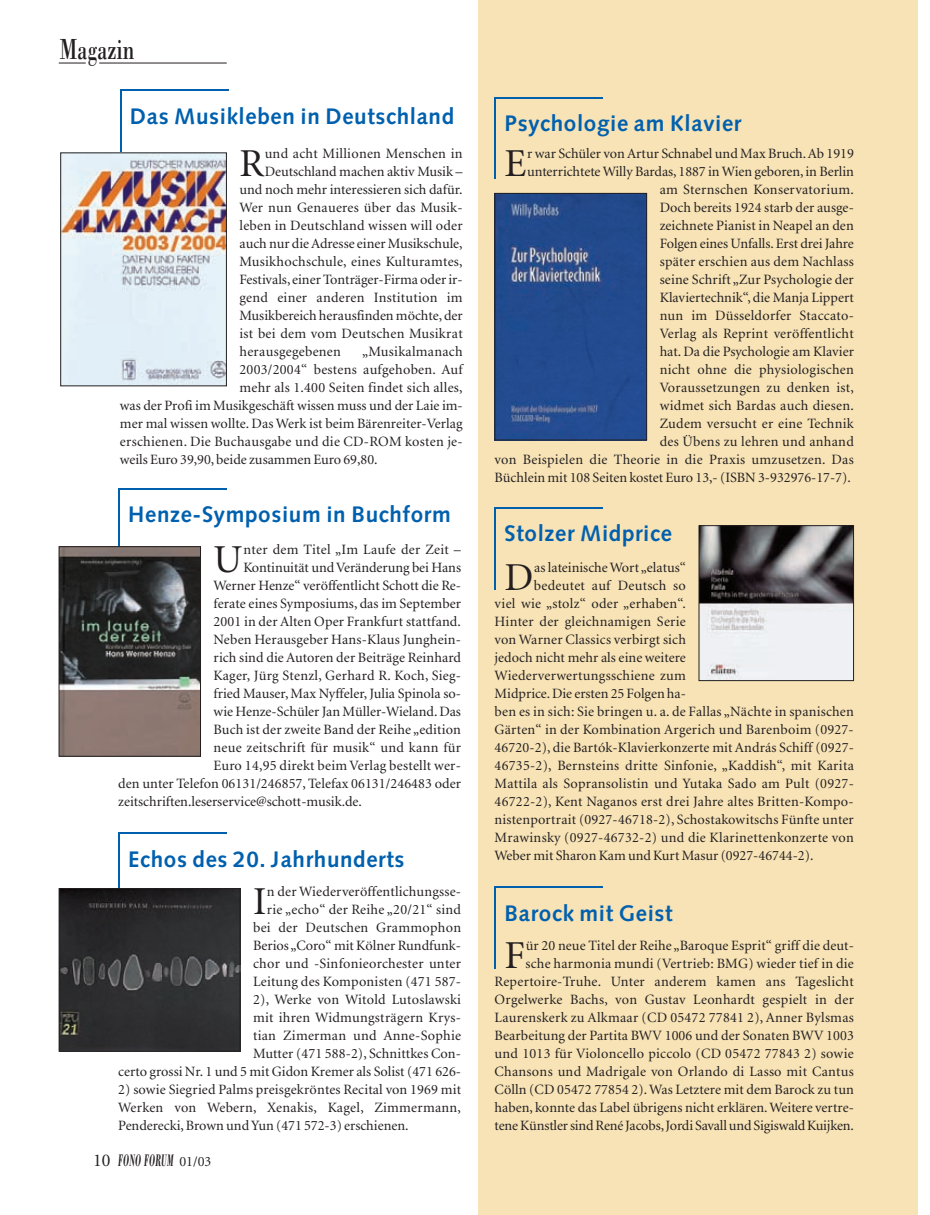
<style>
.page{position:relative;width:930px;height:1215px;background:#fff}
.page>*{position:absolute;margin:0;border:0;box-sizing:border-box;transform-origin:0 0}
.t1{font:39.6px "Minion";color:#231f20}
.t2{font:30px "Bodoni";color:#231f20;scale:.7 1}
.t3{font:700 22.5px "Syntax";letter-spacing:.03em;color:#0160ae}
.t4{font:italic 700 17.25px "Bodoni";letter-spacing:.025em;color:#231f20;scale:.45 1}
.t5{font:14.25px/18px "Minion";letter-spacing:.01em;color:#231f20;text-align:right}
.s1{font-family:"Minion";font-weight:400;font-style:normal;font-size:18px}
.s2{font-family:"Minion";font-weight:400;font-style:normal;font-size:14.25px}
</style>
<div class="page">
<div style="left:478px;top:0;width:440px;height:1215px;background:#f7e3b6"></div>
<svg style="left:59px;top:63px;width:27px;height:1px"></svg>
<hr style="left:99px;top:63px;width:128px;height:1px;background:#231f20">
<hr style="left:495px;top:97px;width:108px;height:2px;background:#0160ae">
<hr style="left:495px;top:98px;width:1px;height:81px;background:#0160ae">
<img style="left:497px;top:195px;width:148px;height:243px">
<div style="left:495px;top:193px;width:152px;height:247px;border:1px solid #231f20"></div>
<hr style="left:120px;top:90px;width:108px;height:1px;background:#0160ae">
<hr style="left:120px;top:90px;width:1px;height:86px;background:#0160ae">
<img style="left:62px;top:155px;width:163px;height:229px">
<div style="left:60px;top:153px;width:167px;height:233px;border:1px solid #231f20"></div>
<hr style="left:118px;top:488px;width:109px;height:1px;background:#0160ae">
<hr style="left:118px;top:488px;width:2px;height:87px;background:#0160ae">
<img style="left:61px;top:548px;width:138px;height:207px">
<div style="left:59px;top:546px;width:142px;height:211px;border:1px solid #231f20"></div>
<hr style="left:118px;top:833px;width:109px;height:1px;background:#0160ae">
<hr style="left:118px;top:833px;width:2px;height:87px;background:#0160ae">
<img style="left:61px;top:890px;width:177px;height:160px">
<div style="left:59px;top:888px;width:181px;height:164px;border:1px solid #231f20"></div>
<hr style="left:495px;top:507px;width:108px;height:2px;background:#0160ae">
<hr style="left:495px;top:508px;width:1px;height:81px;background:#0160ae">
<img style="left:701px;top:527px;width:151px;height:152px">
<div style="left:699px;top:525px;width:155px;height:156px;border:1px solid #231f20"></div>
<hr style="left:495px;top:887px;width:108px;height:1px;background:#0160ae">
<hr style="left:495px;top:887px;width:1px;height:82px;background:#0160ae">
<h2 class="t2" style="left:60px;top:39px;width:108px">Magazin</h2>
<h3 class="t3" style="left:130px;top:107px;width:326px">Das Musikleben in Deutschland</h3>
<h1 class="t1" style="left:239px;top:148px;width:26px">R</h1>
<p class="t5" style="left:265px;top:146px;width:199px">und acht Millionen Menschen in</p>
<p class="t5" style="left:265px;top:164px;width:200px">Deutschland machen aktiv Musik –</p>
<p class="t5" style="left:239px;top:182px;width:225px">und noch mehr interessieren sich dafür.</p>
<p class="t5" style="left:239px;top:200px;width:225px">Wer nun Genaueres über das Musik-</p>
<p class="t5" style="left:239px;top:218px;width:225px">leben in Deutschland wissen will oder</p>
<p class="t5" style="left:239px;top:236px;width:225px">auch nur die Adresse einer Musikschule,</p>
<p class="t5" style="left:239px;top:254px;width:225px">Musikhochschule, eines Kulturamtes,</p>
<p class="t5" style="left:239px;top:272px;width:225px">Festivals, einer Tonträger-Firma oder ir-</p>
<p class="t5" style="left:239px;top:290px;width:225px">gend einer anderen Institution im</p>
<p class="t5" style="left:239px;top:308px;width:225px">Musikbereich herausfinden möchte, der</p>
<p class="t5" style="left:239px;top:326px;width:225px">ist bei dem vom Deutschen Musikrat</p>
<p class="t5" style="left:239px;top:344px;width:103px">herausgegebenen</p>
<p class="t5" style="left:362px;top:344px;width:102px">„Musikalmanach</p>
<p class="t5" style="left:239px;top:362px;width:225px">2003/2004“ bestens aufgehoben. Auf</p>
<p class="t5" style="left:239px;top:380px;width:225px">mehr als 1.400 Seiten findet sich alles,</p>
<p class="t5" style="left:120px;top:398px;width:344px">was der Profi im Musikgeschäft wissen muss und der Laie im-</p>
<p class="t5" style="left:120px;top:416px;width:344px">mer mal wissen wollte. Das Werk ist beim Bärenreiter-Verlag</p>
<p class="t5" style="left:120px;top:434px;width:344px">erschienen. Die Buchausgabe und die CD-ROM kosten je-</p>
<p class="t5" style="left:120px;top:452px;width:259px">weils Euro 39,90, beide zusammen Euro 69,80.</p>
<h3 class="t3" style="left:128px;top:505px;width:324px">Henze-Symposium in Buchform</h3>
<h1 class="t1" style="left:214px;top:544px;width:30px">U</h1>
<p class="t5" style="left:244px;top:542px;width:219px">nter dem Titel „Im Laufe der Zeit –</p>
<p class="t5" style="left:243px;top:560px;width:219px">Kontinuität und Veränderung bei Hans</p>
<p class="t5" style="left:214px;top:578px;width:249px">Werner Henze“ veröffentlicht Schott die Re-</p>
<p class="t5" style="left:214px;top:596px;width:249px">ferate eines Symposiums, das im September</p>
<p class="t5" style="left:214px;top:614px;width:249px">2001 in der Alten Oper Frankfurt stattfand.</p>
<p class="t5" style="left:214px;top:632px;width:249px">Neben Herausgeber Hans-Klaus Junghein-</p>
<p class="t5" style="left:214px;top:650px;width:249px">rich sind die Autoren der Beiträge Reinhard</p>
<p class="t5" style="left:214px;top:668px;width:249px">Kager, Jürg Stenzl, Gerhard R. Koch, Sieg-</p>
<p class="t5" style="left:214px;top:686px;width:249px">fried Mauser, Max Nyffeler, Julia Spinola so-</p>
<p class="t5" style="left:214px;top:704px;width:249px">wie Henze-Schüler Jan Müller-Wieland. Das</p>
<p class="t5" style="left:214px;top:722px;width:249px">Buch ist der zweite Band der Reihe „edition</p>
<p class="t5" style="left:214px;top:740px;width:249px">neue zeitschrift für musik“ und kann für</p>
<p class="t5" style="left:214px;top:758px;width:249px">Euro 14,95 direkt beim Verlag bestellt wer-</p>
<p class="t5" style="left:118px;top:776px;width:344px">den unter Telefon 06131/246857, Telefax 06131/246483 oder</p>
<p class="t5" style="left:118px;top:794px;width:245px">zeitschriften.leserservice@schott-musik.de.</p>
<h3 class="t3" style="left:128px;top:850px;width:278px">Echos des 20. Jahrhunderts</h3>
<h1 class="t1" style="left:253px;top:886px;width:15px">I</h1>
<p class="t5" style="left:118px;top:884px;width:344px">n der Wiederveröffentlichungsse-<br>rie „echo“ der Reihe „20/21“ sind<br>bei der Deutschen Grammophon<br>Berios „Coro“ mit Kölner Rundfunk-<br>chor und -Sinfonieorchester unter<br>Leitung des Komponisten (471 587-<br>2), Werke von Witold Lutoslawski<br>mit ihren Widmungsträgern Krys-<br>tian Zimerman und Anne-Sophie<br>Mutter (471 588-2), Schnittkes Con-<br>certo grossi Nr. 1 und 5 mit Gidon Kremer als Solist (471 626-</p>
<p class="t5" style="left:118px;top:1082px;width:344px;text-align:justify">2) sowie Siegried Palms preisgekröntes Recital von 1969 mit Werken von Webern, Xenakis, Kagel, Zimmermann, Penderecki, Brown und Yun (471 572-3) erschienen.</p>
<p class="t4" style="left:93px;top:1155px;width:264px"><span class="s1">10</span> FONO FORUM <span class="s2">01/03</span></p>
<h3 class="t3" style="left:505px;top:114px;width:238px">Psychologie am Klavier</h3>
<h1 class="t1" style="left:505px;top:148px;width:23px">E</h1>
<p class="t5" style="left:495px;top:146px;width:361px">r war Schüler von Artur Schnabel und Max Bruch. Ab 1919 unterrichtete Willy Bardas, 1887 in Wien geboren, in Berlin<br>am Sternschen Konservatorium.<br>Doch bereits 1924 starb der ausge-<br>zeichnete Pianist in Neapel an den<br>Folgen eines Unfalls. Erst drei Jahre<br>später erschien aus dem Nachlass<br>seine Schrift „Zur Psychologie der<br>Klaviertechnik“, die Manja Lippert<br>nun im Düsseldorfer Staccato-<br>Verlag als Reprint veröffentlicht<br>hat. Da die Psychologie am Klavier<br>nicht ohne die physiologischen<br>Voraussetzungen zu denken ist,<br>widmet sich Bardas auch diesen.<br>Zudem versucht er eine Technik<br>des Übens zu lehren und anhand<br>von Beispielen die Theorie in die Praxis umzusetzen. Das Büchlein mit 108 Seiten kostet Euro 13,- (ISBN 3-932976-17-7).</p>
<h3 class="t3" style="left:505px;top:525px;width:169px">Stolzer Midprice</h3>
<h1 class="t1" style="left:505px;top:562px;width:30px">D</h1>
<p class="t5" style="left:534px;top:560px;width:153px">as lateinische Wort „elatus“</p>
<p class="t5" style="left:534px;top:578px;width:153px">bedeutet auf Deutsch so</p>
<p class="t5" style="left:495px;top:596px;width:193px">viel wie „stolz“ oder „erhaben“.</p>
<p class="t5" style="left:495px;top:614px;width:193px">Hinter der gleichnamigen Serie</p>
<p class="t5" style="left:495px;top:632px;width:193px">von Warner Classics verbirgt sich</p>
<p class="t5" style="left:495px;top:650px;width:193px">jedoch nicht mehr als eine weitere</p>
<p class="t5" style="left:495px;top:668px;width:193px">Wiederverwertungsschiene zum</p>
<p class="t5" style="left:495px;top:686px;width:193px">Midprice. Die ersten 25 Folgen ha-</p>
<p class="t5" style="left:495px;top:704px;width:361px">ben es in sich: Sie bringen u. a. de Fallas „Nächte in spanischen</p>
<p class="t5" style="left:495px;top:722px;width:361px">Gärten“ in der Kombination Argerich und Barenboim (0927-</p>
<p class="t5" style="left:495px;top:740px;width:361px">46720-2), die Bartók-Klavierkonzerte mit András Schiff (0927-</p>
<p class="t5" style="left:495px;top:758px;width:361px">46735-2), Bernsteins dritte Sinfonie, „Kaddish“, mit Karita</p>
<p class="t5" style="left:495px;top:776px;width:361px">Mattila als Sopransolistin und Yutaka Sado am Pult (0927-</p>
<p class="t5" style="left:495px;top:794px;width:361px">46722-2), Kent Naganos erst drei Jahre altes Britten-Kompo-</p>
<p class="t5" style="left:495px;top:812px;width:361px">nistenportrait (0927-46718-2), Schostakowitschs Fünfte unter</p>
<p class="t5" style="left:495px;top:830px;width:361px">Mrawinsky (0927-46732-2) und die Klarinettenkonzerte von</p>
<p class="t5" style="left:495px;top:848px;width:320px">Weber mit Sharon Kam und Kurt Masur (0927-46744-2).</p>
<h3 class="t3" style="left:505px;top:904px;width:170px">Barock mit Geist</h3>
<h1 class="t1" style="left:505px;top:940px;width:22px">F</h1>
<p class="t5" style="left:495px;top:938px;width:361px">ür 20 neue Titel der Reihe „Baroque Esprit“ griff die deut-<br>sche harmonia mundi (Vertrieb: BMG) wieder tief in die Repertoire-Truhe. Unter anderem kamen ans Tageslicht Orgelwerke Bachs, von Gustav Leonhardt gespielt in der Laurenskerk zu Alkmaar (CD 05472 77841 2), Anner Bylsmas Bearbeitung der Partita BWV 1006 und der Sonaten BWV 1003 und 1013 für Violoncello piccolo (CD 05472 77843 2) sowie Chansons und Madrigale von Orlando di Lasso mit Cantus Cölln (CD 05472 77854 2). Was Letztere mit dem Barock zu tun haben, konnte das Label übrigens nicht erklären. Weitere vertre&shy;tene Künstler sind René Jacobs,Jordi Savall und Sigiswald Kuijken.</p>
</div>
